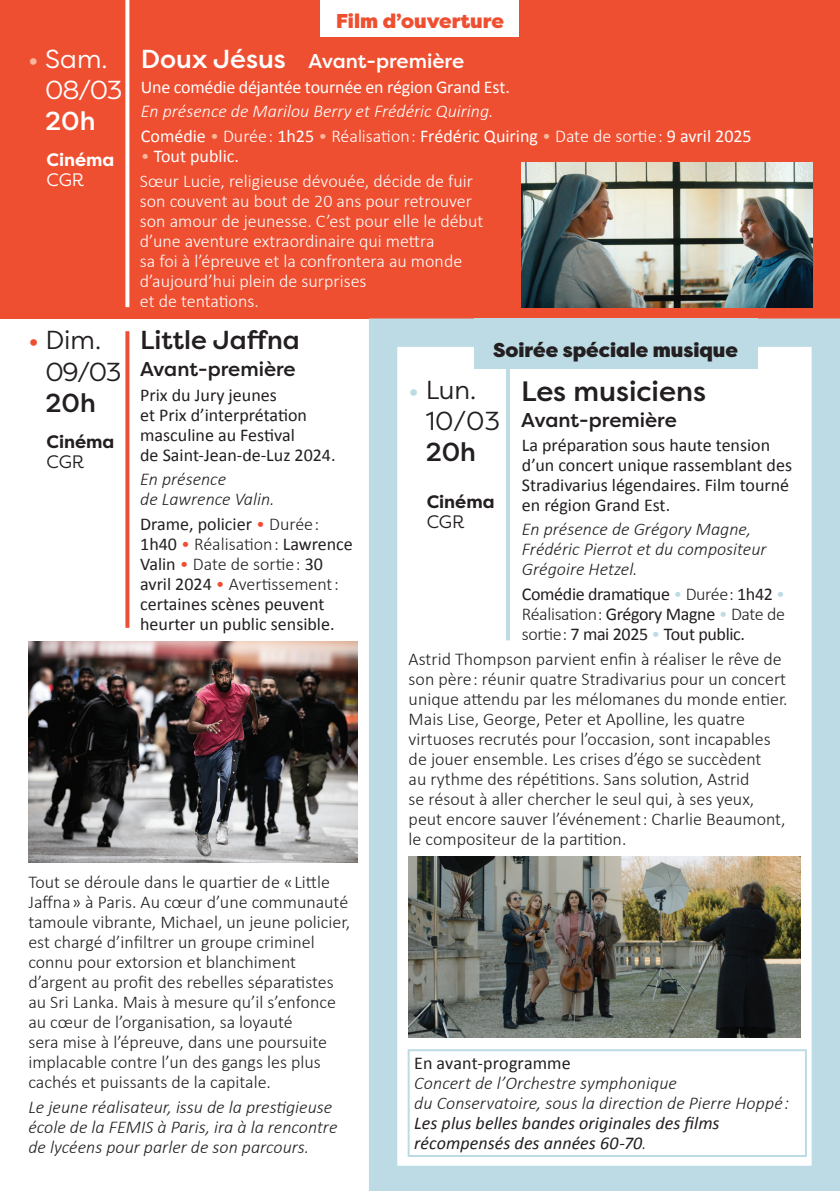
<style>
.page{position:relative;width:840px;height:1191px;background:#fff}
.page>*{position:absolute;margin:0;border:0;box-sizing:border-box;transform-origin:0 0}
.t1{font:500 28px "Filson Pro";color:#231f20}
.t2{font:26px/31.2px "Filson Pro";letter-spacing:-.005em;color:#231f20}
.t3{font:500 26px "Filson Pro";color:#231f20}
.t4{font:26px/31.2px "Filson Pro";letter-spacing:-.025em;color:#fff}
.t5{font:500 26px "Filson Pro";color:#fff}
.t6{font:500 20px "Filson Pro";color:#231f20}
.t7{font:500 20px "Filson Pro";color:#fff}
.t8{font:900 20px "Filson Pro";color:#231f20}
.t9{font:900 20px "Filson Pro";color:#ef4f31}
.t10{font:300 18px/20px "Calibri";color:#231f20}
.t11{font:18px/20px "Calibri";color:#231f20}
.t12{font:italic 300 18px/20px "Calibri";color:#231f20}
.t13{font:300 18px/20px "Calibri";color:#fff}
.t14{font:18px "Calibri";letter-spacing:-.01em;color:#fff}
.t15{font:italic 18px/20px "Calibri";letter-spacing:.005em;color:#231f20}
.t16{font:italic 300 18px "Calibri";color:#fff}
.t17{font:700 18px "Filson Pro";color:#231f20}
.t18{font:700 18px "Filson Pro";color:#fff}
.t19{font:18px "Filson Pro";letter-spacing:-.005em;color:#231f20}
.t20{font:18px "Filson Pro";color:#fff}
.s1{font-weight:500;color:#f9b69a}
.s2{font-weight:500;color:#ef4f31}
.s3{font-size:26px}
.s4{font-weight:300;color:#f9b69a}
.s5{font-weight:300}
.s6{color:#f9b69a}
.s7{font-weight:400}
.s8{font-weight:300;color:#ef4f31}
.s9{font-weight:500;color:#bddbe4}
.s10{font-weight:300;color:#bddbe4}
</style>
<div class="page">
<div style="left:0;top:0;width:839px;height:318px;background:#ef4f31"></div>
<svg style="left:369px;top:318px;width:470px;height:873px"></svg>
<div style="left:320px;top:0;width:199px;height:37px;background:#fff"></div>
<svg style="left:125px;top:0;width:4px;height:307px"></svg>
<svg style="left:125px;top:331px;width:4px;height:297px"></svg>
<div style="left:473px;top:318px;width:284px;height:51px;background:#bddbe4"></div>
<img style="left:408px;top:856px;width:391px;height:181px">
<img style="left:28px;top:641px;width:329px;height:222px">
<img style="left:521px;top:162px;width:290px;height:145px">
<svg style="left:505px;top:369px;width:4px;height:271px"></svg>
<div style="left:407px;top:1049px;width:399px;height:108px;border:2px solid #bddbe4"></div>
<h2 class="t4" style="left:45px;top:42px;width:79px;text-indent:-17px"><span class="s1">•</span> Sam.<br>08/03</h2>
<h2 class="t5" style="left:45px;top:103px;width:52px">20h</h2>
<p class="t18" style="left:46px;top:149px;width:69px">Cinéma</p>
<p class="t20" style="left:46px;top:168px;width:39px">CGR</p>
<h2 class="t2" style="left:45px;top:324px;width:77px;text-indent:-17px"><span class="s2">•</span> Dim.<br>09/03</h2>
<h2 class="t3" style="left:45px;top:385px;width:52px">20h</h2>
<p class="t17" style="left:46px;top:430px;width:69px">Cinéma</p>
<p class="t19" style="left:46px;top:450px;width:39px">CGR</p>
<p class="t9" style="left:336px;top:9px;width:169px">Film d’ouverture</p>
<p class="t7" style="left:141px;top:47px;width:325px"><span class="s3">Doux Jésus</span> Avant-première</p>
<p class="t14" style="left:141px;top:75px;width:370px">Une comédie déjantée tournée en région Grand Est.</p>
<p class="t16" style="left:141px;top:100px;width:354px">En présence de Marilou Berry et Frédéric Quiring.</p>
<p class="t14" style="left:141px;top:125px;width:612px">Comédie <span class="s4">•</span> <span class="s5">Durée :</span> 1h25 <span class="s4">•</span> <span class="s5">Réalisation :</span> Frédéric Quiring <span class="s4">•</span> <span class="s5">Date de sortie :</span> 9 avril 2025</p>
<p class="t13" style="left:140px;top:144px;width:334px;line-height:24.8px"><span class="s6">•</span> <span class="s7">Tout public.<br></span>Sœur Lucie, religieuse dévouée, décide de fuir</p>
<p class="t13" style="left:140px;top:191px;width:345px">son couvent au bout de 20 ans pour retrouver son amour de jeunesse. C’est pour elle le début d’une aventure extraordinaire qui mettra<br>sa foi à l’épreuve et la confrontera au monde d’aujourd’hui plein de surprises<br>et de tentations.</p>
<h2 class="t3" style="left:140px;top:322px;width:161px">Little Jaffna</h2>
<p class="t6" style="left:140px;top:355px;width:157px">Avant-première</p>
<p class="t11" style="left:140px;top:384px;width:197px">Prix du Jury jeunes<br>et Prix d’interprétation masculine au Festival<br>de Saint-Jean-de-Luz 2024.</p>
<p class="t12" style="left:140px;top:469px;width:136px">En présence<br>de Lawrence Valin.</p>
<p class="t11" style="left:140px;top:514px;width:214px">Drame, policier <span class="s8">•</span> <span class="s5">Durée :<br></span>1h40 <span class="s8">•</span> <span class="s5">Réalisation :</span> Lawrence<br>Valin <span class="s8">•</span> <span class="s5">Date de sortie :</span> 30 avril 2024 <span class="s8">•</span> <span class="s5">Avertissement : </span>certaines scènes peuvent heurter un public sensible.</p>
<p class="t8" style="left:492px;top:337px;width:246px">Soirée spéciale musique</p>
<h2 class="t2" style="left:425px;top:374px;width:76px;text-indent:-17px"><span class="s9">•</span> Lun.<br>10/03</h2>
<h2 class="t3" style="left:425px;top:434px;width:52px">20h</h2>
<p class="t17" style="left:426px;top:490px;width:69px">Cinéma</p>
<p class="t19" style="left:426px;top:510px;width:39px">CGR</p>
<h1 class="t1" style="left:521px;top:371px;width:186px">Les musiciens</h1>
<p class="t6" style="left:521px;top:406px;width:157px">Avant-première</p>
<p class="t11" style="left:521px;top:434px;width:271px">La préparation sous haute tension d’un concert unique rassemblant des<br>Stradivarius légendaires. Film tourné en région Grand Est.</p>
<p class="t12" style="left:521px;top:519px;width:246px">En présence de Grégory Magne,<br>Frédéric Pierrot et du compositeur<br>Grégoire Hetzel.</p>
<p class="t11" style="left:521px;top:584px;width:265px;text-align:justify">Comédie dramatique <span class="s10">•</span> <span class="s5">Durée :</span> 1h42 <span class="s10">• </span><span class="s5">Réalisation :</span> Grégory Magne <span class="s10">•</span> <span class="s5">Date de sortie :</span> 7 mai 2025 <span class="s10">•</span> Tout public.</p>
<p class="t10" style="left:408px;top:649px;width:380px">Astrid Thompson parvient enfin à réaliser le rêve de son père : réunir quatre Stradivarius pour un concert unique attendu par les mélomanes du monde entier.<br>Mais Lise, George, Peter et Apolline, les quatre virtuoses recrutés pour l’occasion, sont incapables de jouer ensemble. Les crises d’égo se succèdent<br>au rythme des répétitions. Sans solution, Astrid<br>se résout à aller chercher le seul qui, à ses yeux, peut encore sauver l’événement : Charlie Beaumont, le compositeur de la partition.</p>
<p class="t10" style="left:28px;top:871px;width:323px">Tout se déroule dans le quartier de « Little Jaffna » à Paris. Au cœur d’une communauté tamoule vibrante, Michael, un jeune policier, est chargé d’infiltrer un groupe criminel connu pour extorsion et blanchiment d’argent au profit des rebelles séparatistes au Sri Lanka. Mais à mesure qu’il s’enfonce au cœur de l’organisation, sa loyauté<br>sera mise à l’épreuve, dans une poursuite implacable contre l’un des gangs les plus cachés et puissants de la capitale.</p>
<p class="t12" style="left:28px;top:1096px;width:310px">Le jeune réalisateur, issu de la prestigieuse école de la FEMIS à Paris, ira à la rencontre de lycéens pour parler de son parcours.</p>
<p class="t11" style="left:414px;top:1053px;width:158px">En avant-programme</p>
<p class="t12" style="left:414px;top:1073px;width:376px">Concert de l’Orchestre symphonique<br>du Conservatoire, sous la direction de Pierre Hoppé :</p>
<p class="t15" style="left:414px;top:1112px;width:306px">Les plus belles bandes originales des films récompensés des années 60-70<span class="s5">.</span></p>
</div>
